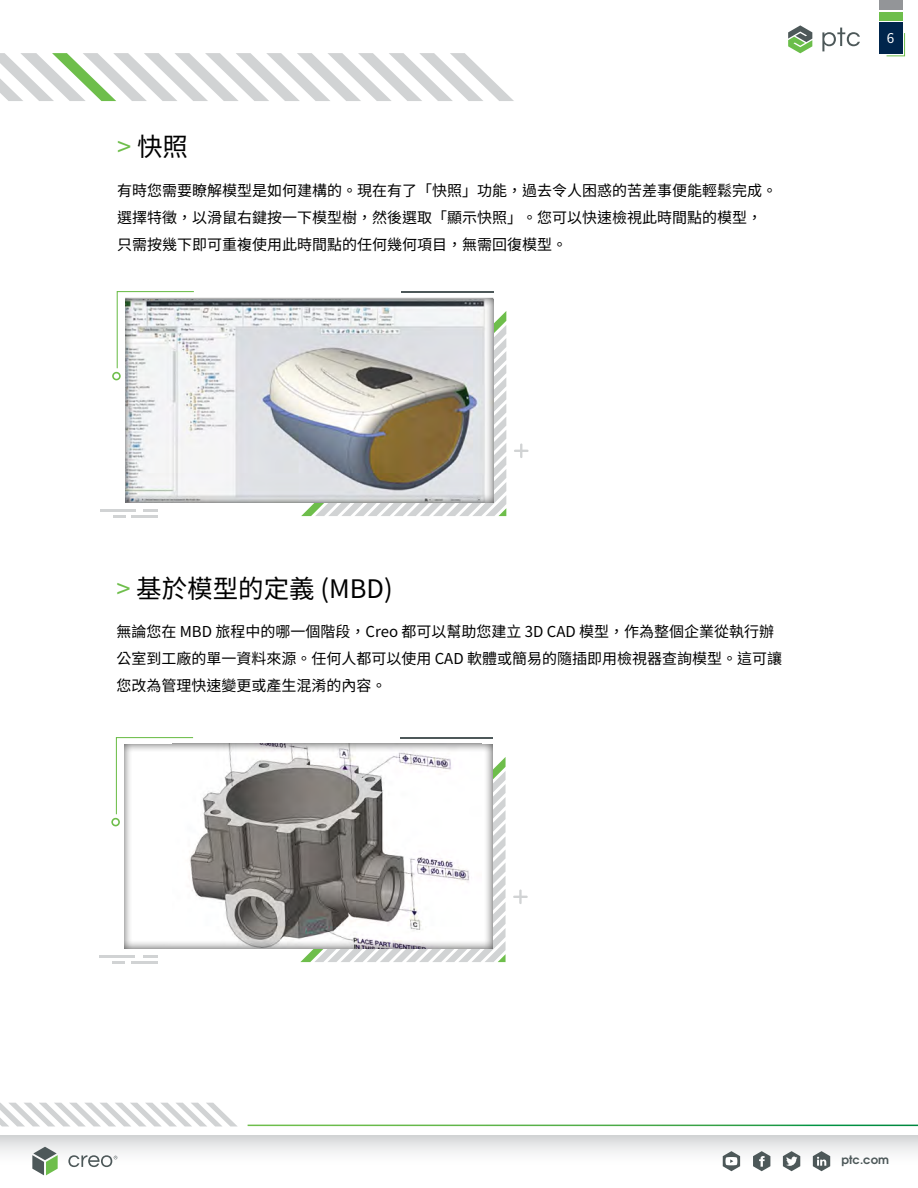
<style>
.page{position:relative;width:918px;height:1188px;background:#fff}
.page>*{position:absolute;margin:0;border:0;box-sizing:border-box;transform-origin:0 0}
.t1{font:25.5px "Noto Sans CJ Ktc";color:#000}
.t2{font:15px/27px "Noto Sans CJ Ktc";color:#000}
.t3{font:13.5px "Noto Sans CJ Ktc";color:#fff}
.t4{font:700 11.55px "Te X Gyre Adventor";color:#4d5859}
.s1{color:#6ebe4b}
</style>
<div class="page">
<div style="left:0;top:1136px;width:918px;height:32px;background:linear-gradient(to bottom,#dbdcdd,#fff)"></div>
<svg style="left:813px;top:1151px;width:17px;height:20px"></svg>
<svg style="left:753px;top:1151px;width:17px;height:20px"></svg>
<svg style="left:783px;top:1151px;width:17px;height:20px"></svg>
<svg style="left:723px;top:1151px;width:17px;height:20px"></svg>
<svg style="left:68px;top:1155px;width:49px;height:12px"></svg>
<svg style="left:32px;top:1147px;width:26px;height:28px"></svg>
<svg style="left:0;top:1103px;width:237px;height:23px"></svg>
<svg style="left:788px;top:25px;width:24px;height:28px"></svg>
<svg style="left:822px;top:28px;width:38px;height:23px"></svg>
<div style="left:879px;top:22px;width:24px;height:32px;background:#00254c"></div>
<svg style="left:886px;top:33px;width:19px;height:24px"></svg>
<div style="left:879px;top:12px;width:24px;height:8px;background:#6ebe4b"></div>
<div style="left:879px;top:0;width:24px;height:10px;background:#939598"></div>
<svg style="left:0;top:53px;width:514px;height:48px"></svg>
<svg style="left:301px;top:503px;width:205px;height:13px"></svg>
<div style="left:113px;top:288px;width:393px;height:215px;background:#000;opacity:.75"></div>
<hr style="left:401px;top:291px;width:92px;height:1px;background:#4d5859">
<hr style="left:132px;top:516px;width:26px;height:2px;background:#d1d3d4">
<svg style="left:113px;top:516px;width:12px;height:2px"></svg>
<hr style="left:100px;top:510px;width:36px;height:2px;background:#d1d3d4">
<svg style="left:144px;top:510px;width:14px;height:2px"></svg>
<svg style="left:514px;top:444px;width:15px;height:14px"></svg>
<svg style="left:112px;top:291px;width:83px;height:89px"></svg>
<svg style="left:300px;top:757px;width:206px;height:205px"></svg>
<div style="left:112px;top:734px;width:393px;height:215px;background:#000;opacity:.75"></div>
<hr style="left:400px;top:737px;width:93px;height:1px;background:#4d5859">
<hr style="left:131px;top:962px;width:26px;height:2px;background:#d1d3d4">
<svg style="left:112px;top:962px;width:12px;height:2px"></svg>
<hr style="left:99px;top:956px;width:36px;height:2px;background:#d1d3d4">
<svg style="left:143px;top:956px;width:14px;height:2px"></svg>
<hr style="left:519px;top:890px;width:3px;height:14px;background:#d1d3d4">
<svg style="left:513px;top:896px;width:15px;height:2px"></svg>
<svg style="left:111px;top:737px;width:83px;height:89px"></svg>
<h1 class="t1" style="left:117px;top:133px;width:72px"><span class="s1">&gt;</span> 快照</h1>
<p class="t2" style="left:117px;top:177px;width:662px">有時您需要瞭解模型是如何建構的。現在有了「快照」功能，過去令人困惑的苦差事便能輕鬆完成。選擇特徵，以滑鼠右鍵按一下模型樹，然後選取「顯示快照」。您可以快速檢視此時間點的模型，只需按幾下即可重複使用此時間點的任何幾何項目，無需回復模型。</p>
<p class="t3" style="left:887px;top:30px;width:9px">6</p>
<h1 class="t1" style="left:116px;top:574px;width:278px"><span class="s1">&gt;</span> 基於模型的定義 (MBD)</h1>
<p class="t2" style="left:116px;top:619px;width:667px">無論您在 MBD 旅程中的哪一個階段，Creo 都可以幫助您建立 3D CAD 模型，作為整個企業從執行辦公室到工廠的單一資料來源。任何人都可以使用 CAD 軟體或簡易的隨插即用檢視器查詢模型。這可讓您改為管理快速變更或產生混淆的內容。</p>
<p class="t4" style="left:841px;top:1149px;width:49px">ptc.com</p>
</div>
